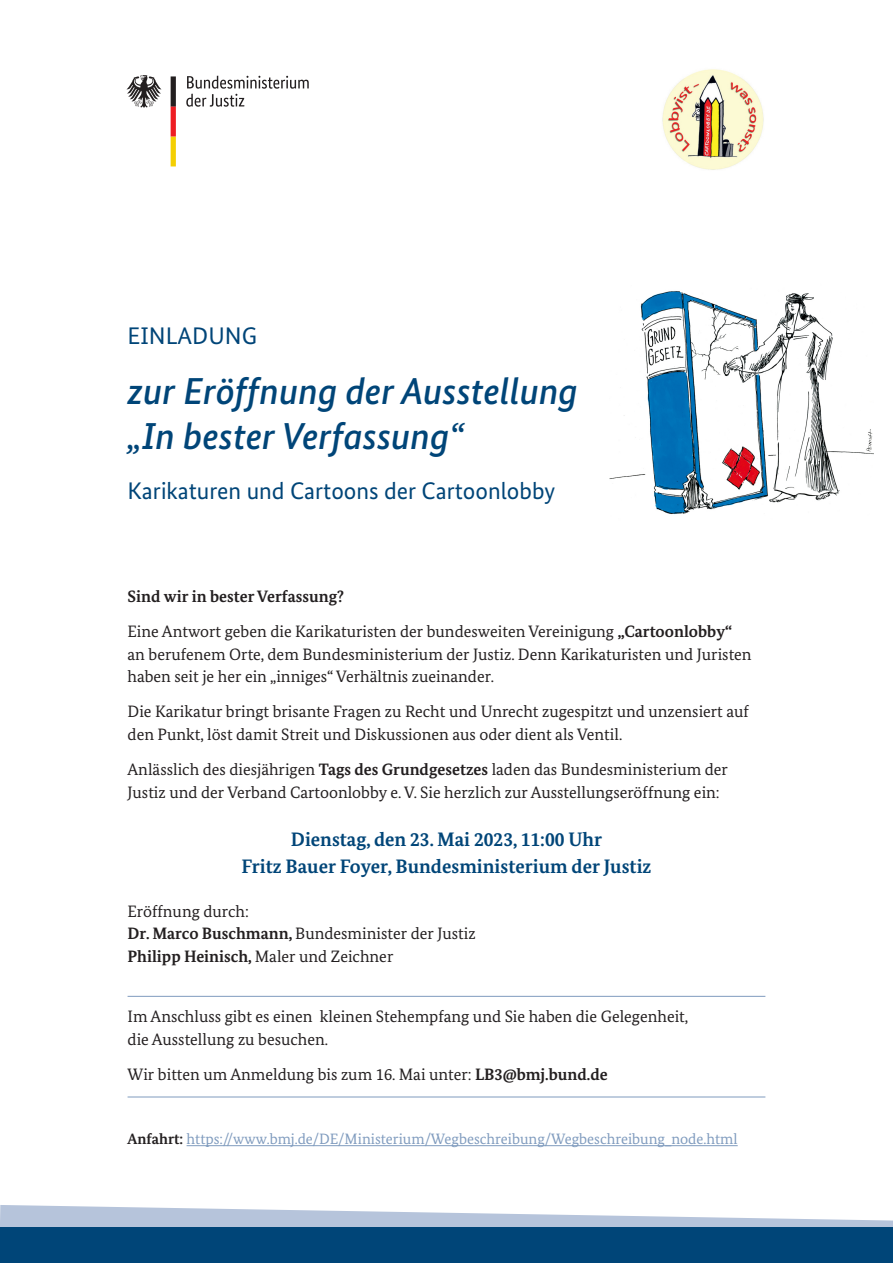
<style>
.page{position:relative;width:893px;height:1263px;background:#fff}
.page>*{position:absolute;margin:0;border:0;box-sizing:border-box;transform-origin:0 0}
.t1{font:italic 500 37.5px "Bundes Sans";color:#004578}
.t2{font:24px "Bundes Sans";color:#004578}
.t3{font:700 19.5px "Bundes Serif";color:#004578}
.t4{font:16.5px/22.5px "Bundes Serif";color:#231f20}
.t5{font:700 16.5px "Bundes Serif";color:#231f20}
.t6{font:15px "Bundes Serif";color:#7f9bbe}
.s1{font-weight:700}
.s2{font-weight:400}
.s3{font-weight:700;color:#231f20}
</style>
<div class="page">
<svg style="left:0;top:1205px;width:893px;height:23px;fill:#b6c4db"></svg>
<div style="left:0;top:1228px;width:893px;height:35px;background:#004578"></div>
<hr style="left:187px;top:1145px;width:551px;height:1px;background:#7f9bbe">
<hr style="left:128px;top:996px;width:637px;height:1px;background:#7f9bbe">
<hr style="left:128px;top:1097px;width:637px;height:1px;background:#7f9bbe">
<img style="left:609px;top:291px;width:265px;height:224px">
<svg style="left:186px;top:76px;width:123px;height:31px"></svg>
<svg style="left:171px;top:76px;width:5px;height:90px"></svg>
<svg style="left:126px;top:75px;width:36px;height:33px"></svg>
<img style="left:662px;top:69px;width:102px;height:101px">
<p class="t2" style="left:128px;top:323px;width:131px">EINLADUNG</p>
<p class="t1" style="left:128px;top:369px;width:452px">zur Eröffnung der Ausstellung</p>
<p class="t1" style="left:128px;top:414px;width:338px">„In bester Verfassung“</p>
<p class="t2" style="left:128px;top:477px;width:429px">Karikaturen und Cartoons der Cartoonlobby</p>
<p class="t5" style="left:128px;top:586px;width:218px">Sind wir in bester Verfassung?</p>
<p class="t4" style="left:128px;top:620px;width:626px">Eine Antwort geben die Karikaturisten der bundesweiten Vereinigung <span class="s1">„Cartoonlobby“ </span>an berufenem Orte, dem Bundesministerium der Justiz. Denn Karikaturisten und Juristen haben seit je her ein „inniges“ Verhältnis zueinander.</p>
<p class="t4" style="left:128px;top:700px;width:623px">Die Karikatur bringt brisante Fragen zu Recht und Unrecht zugespitzt und unzensiert auf den Punkt, löst damit Streit und Diskussionen aus oder dient als Ventil.</p>
<p class="t4" style="left:128px;top:758px;width:602px">Anlässlich des diesjährigen <span class="s1">Tags des Grundgesetzes</span> laden das Bundesministerium der<br>Justiz und der Verband Cartoonlobby e. V. Sie herzlich zur Ausstellungseröffnung ein:</p>
<p class="t3" style="left:291px;top:827px;width:313px">Dienstag, den 23. Mai 2023, 11:00 Uhr</p>
<p class="t3" style="left:242px;top:854px;width:411px">Fritz Bauer Foyer, Bundesministerium der Justiz</p>
<p class="t4" style="left:128px;top:899px;width:123px">Eröffnung durch:</p>
<p class="t4" style="left:128px;top:922px;width:350px"><span class="s1">Dr. Marco Buschmann,</span> Bundesminister der Justiz</p>
<p class="t5" style="left:128px;top:946px;width:267px">Philipp Heinisch, <span class="s2">Maler und Zeichner</span></p>
<p class="t4" style="left:128px;top:1005px;width:562px">Im Anschluss gibt es einen kleinen Stehempfang und Sie haben die Gelegenheit,</p>
<p class="t4" style="left:128px;top:1027px;width:202px">die Ausstellung zu besuchen.</p>
<p class="t4" style="left:128px;top:1063px;width:482px">Wir bitten um Anmeldung bis zum 16. Mai unter: <span class="s1">LB3@bmj.bund.de</span></p>
<p class="t6" style="left:128px;top:1129px;width:612px"><span class="s3">Anfahrt:</span> https://www.bmj.de/DE/Ministerium/Wegbeschreibung/Wegbeschreibung_node.html</p>
</div>
